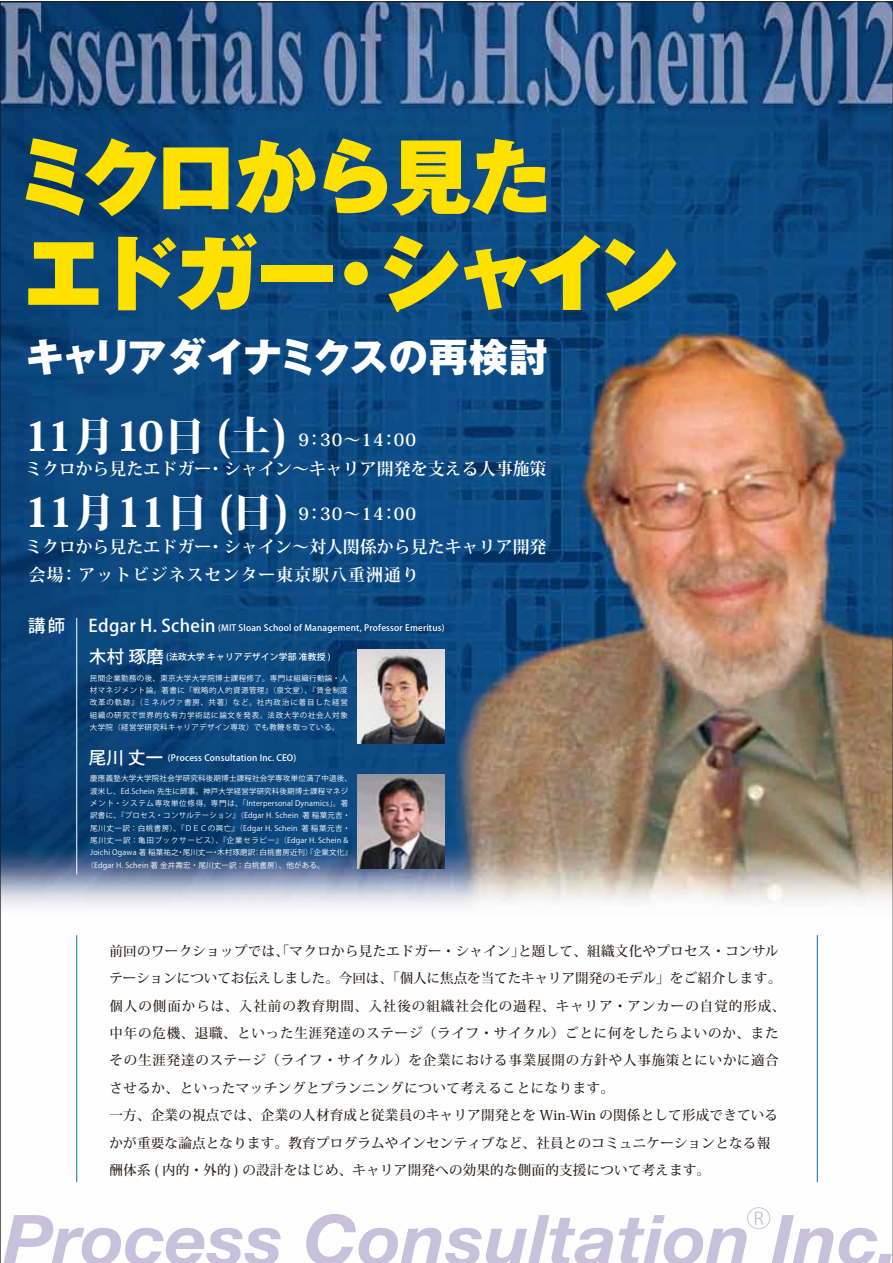
<style>
.page{position:relative;width:893px;height:1263px;background:#fff}
.page>*{position:absolute;margin:0;border:0;box-sizing:border-box;transform-origin:0 0}
.t1{font:900 81.6px/96.4px "Gothic MB101 Pro";letter-spacing:-.07em;color:#ffe100}
.t2{font:800 40.5px/75.8px "Koz Min Pro";letter-spacing:.02em;color:#fff}
.t3{font:800 39.15px "Gothic MB101 Pro";letter-spacing:-.06em;color:#fff}
.t4{font:500 17.25px "Koz Go Pro";color:#fff}
.t5{font:700 16.95px/29.1px "Koz Min Pro";color:#fff}
.t6{font:700 16.95px "Koz Min Pro";letter-spacing:.06em;color:#fff}
.t7{font:500 13.5px/27.3px "Koz Min Pro";letter-spacing:.025em;color:#221815}
.t8{font:500 8.85px "Koz Go Pro";letter-spacing:.02em;color:#fff}
.t9{font:7.5px/12.3px "Koz Go Pro";letter-spacing:.025em;color:#fff;text-align:justify}
.t10{font:7.5px "Koz Go Pro";letter-spacing:.045em;color:#fff}
.t11{font:7.5px "Koz Go Pro";letter-spacing:.09em;color:#fff}
.s1{font-size:17.25px}
</style>
<div class="page">
<img style="left:0;top:2px;width:893px;height:1261px">
<hr style="left:76px;top:618px;width:1px;height:256px;background:#fff">
<hr style="left:76px;top:935px;width:1px;height:247px;background:#036eb8">
<hr style="left:817px;top:935px;width:1px;height:247px;background:#036eb8">
<img style="left:358px;top:650px;width:86px;height:94px">
<img style="left:358px;top:774px;width:86px;height:94px">
<h1 class="t1" style="left:13px;top:119px;width:668px">ミクロから見た<br>エドガー・シャイン</h1>
<h3 class="t3" style="left:25px;top:325px;width:524px">キャリアダイナミクスの再検討</h3>
<h2 class="t2" style="left:25px;top:396px;width:349px">11月10日 (土)<br>11月11日 (日)　　</h2>
<p class="t5" style="left:25px;top:424px;width:523px;text-indent:274px">9：30～14：00<br>ミクロから見たエドガー・シャイン～キャリア開発を支える人事施策</p>
<p class="t5" style="left:298px;top:498px;width:119px">9：30～14：00</p>
<p class="t5" style="left:25px;top:531px;width:523px">ミクロから見たエドガー・シャイン～対人関係から見たキャリア開発</p>
<p class="t6" style="left:29px;top:563px;width:392px">会場：アットビジネスセンター東京駅八重洲通り</p>
<p class="t4" style="left:28px;top:615px;width:38px">講師</p>
<p class="t8" style="left:89px;top:622px;width:357px"><span class="s1">Edgar H. Schein</span> (MIT Sloan School of Management, Professor Emeritus)</p>
<p class="t8" style="left:89px;top:651px;width:243px"><span class="s1">木村 琢磨</span> (法政大学 キャリアデザイン学部 准教授 )</p>
<p class="t9" style="left:90px;top:672px;width:260px">民間企業勤務の後、東京大学大学院博士課程修了。専門は組織行動論・人材マネジメント論。著書に『戦略的人的資源管理』（泉文堂）、『賃金制度改革の軌跡』（ミネルヴァ書房、共著）など。社内政治に着目した経営組織の研究で世界的な有力学術誌に論文を発表。法政大学の社会人対象大学院（経営学研究科キャリアデザイン専攻）でも教鞭を取っている。</p>
<p class="t8" style="left:89px;top:752px;width:209px"><span class="s1">尾川 丈一</span> (Process Consultation Inc. CEO)</p>
<p class="t9" style="left:90px;top:772px;width:263px">慶應義塾大学大学院社会学研究科後期博士課程社会学専攻単位満了中退後、</p>
<p class="t9" style="left:90px;top:785px;width:260px">渡米し、Ed.Schein 先生に師事。神戸大学経営学研究科後期博士課程マネジ</p>
<p class="t9" style="left:90px;top:797px;width:259px">メント・システム専攻単位修得。専門は、「Interpersonal Dynamics」。著</p>
<p class="t9" style="left:90px;top:809px;width:261px">訳書に、『プロセス・コンサルテーション』（Edgar H. Schein 著 稲葉元吉・</p>
<p class="t10" style="left:90px;top:823px;width:261px">尾川丈一訳：白桃書房）、『ＤＥＣの興亡』（Edgar H. Schein 著 稲葉元吉・</p>
<p class="t11" style="left:90px;top:835px;width:260px">尾川丈一訳：亀田ブックサービス）、『企業セラピー』（Edgar H. Schein &amp;</p>
<p class="t9" style="left:90px;top:847px;width:263px">Joichi Ogawa 著 稲葉祐之・尾川丈一・木村琢磨訳：白桃書房近刊）『企業文化』</p>
<p class="t9" style="left:87px;top:859px;width:239px">（Edgar H. Schein 著 金井壽宏・尾川丈一訳：白桃書房）、他がある。</p>
<p class="t7" style="left:109px;top:937px;width:677px">前回のワークショップでは、｢マクロから見たエドガー・シャイン｣と題して、組織文化やプロセス・コンサルテーションについてお伝えしました。今回は、「個人に焦点を当てたキャリア開発のモデル」をご紹介します。個人の側面からは、入社前の教育期間、入社後の組織社会化の過程、キャリア・アンカーの自覚的形成、中年の危機、退職、といった生涯発達のステージ（ライフ・サイクル）ごとに何をしたらよいのか、またその生涯発達のステージ（ライフ・サイクル）を企業における事業展開の方針や人事施策とにいかに適合させるか、といったマッチングとプランニングについて考えることになります。<br>一方、企業の視点では、企業の人材育成と従業員のキャリア開発とを Win-Win の関係として形成できているかが重要な論点となります。教育プログラムやインセンティブなど、社員とのコミュニケーションとなる報酬体系 ( 内的・外的 ) の設計をはじめ、キャリア開発への効果的な側面的支援について考えます。</p>
</div>
